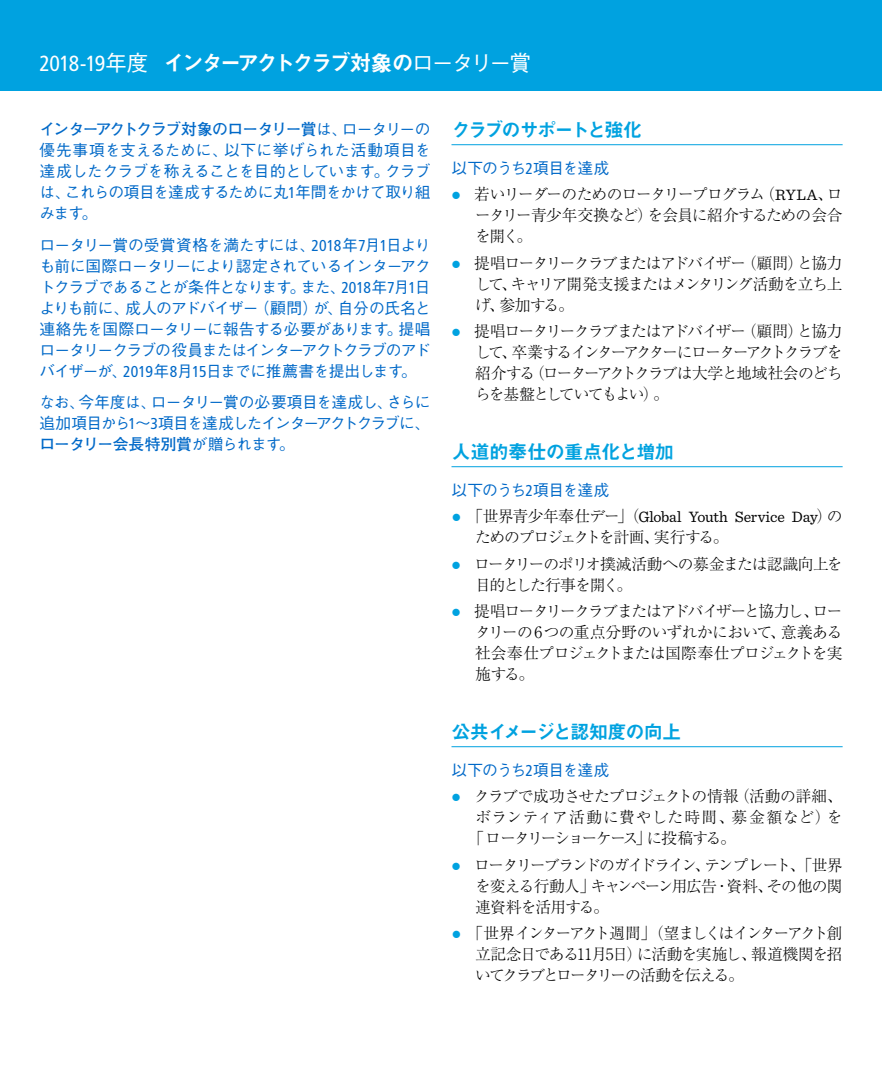
<style>
.page{position:relative;width:882px;height:1071px;background:#fff}
.page>*{position:absolute;margin:0;border:0;box-sizing:border-box;transform-origin:0 0}
.t1{font:21.88px "Midashi Go Pr 6 N MB31";letter-spacing:-.135em;color:#fff}
.t2{font:19.25px "Midashi Go Pr 6 N MB31";letter-spacing:-.07em;color:#00a2e0}
.t3{font:19.25px "Midashi Go Pr 6 N MB31";letter-spacing:-.035em;color:#00a2e0}
.t4{font:19.25px "Midashi Go Pr 6 N MB31";letter-spacing:-.11em;color:#00a2e0}
.t5{font:300 15.75px/21px "Ryumin Pr 6 N";letter-spacing:-.07em;color:#000;text-align:justify}
.t6{font:500 15.75px/21px "Gothic BBB Pr 6 N";letter-spacing:-.06em;color:#0069c8;text-align:justify}
.t7{font:15.75px "Sentinel";letter-spacing:-.015em;color:#000}
.t8{font:700 15.75px "Futo Go B101 Pr 6 N";letter-spacing:-.08em;color:#0069c8}
.t9{font:300 15.75px "Ryumin Pr 6 N";letter-spacing:-.03em;color:#000}
.t10{font:300 15.75px "Ryumin Pr 6 N";letter-spacing:.045em;color:#000}
.t11{font:300 15.75px "Ryumin Pr 6 N";letter-spacing:-.12em;color:#000}
.t12{font:300 15.75px "Ryumin Pr 6 N";letter-spacing:-.1em;color:#000}
.t13{font:700 15.75px "Futo Go B101 Pr 6 N";letter-spacing:-.025em;color:#0069c8}
.s1{font-family:"Frutiger LT Std";font-stretch:condensed}
.s2{font-family:"Gothic BBB Pr 6 N";font-weight:500}
.s3{font-family:"Frutiger LT Std";font-weight:400;font-stretch:condensed}
.s4{color:#00a2e0}
.s5{font-family:"Sentinel";font-weight:400}
.s6{font-family:"Ryumin Pr 6 N";font-weight:300}
</style>
<div class="page">
<div style="left:0;top:0;width:882px;height:91px;background:#00a2e0"></div>
<hr style="left:452px;top:144px;width:391px;height:1px;background:#00a2e0">
<hr style="left:452px;top:466px;width:391px;height:1px;background:#00a2e0">
<hr style="left:452px;top:746px;width:391px;height:1px;background:#00a2e0">
<h1 class="t1" style="left:39px;top:45px;width:493px"><span class="s1">2018</span><span class="s2">-</span><span class="s1">19</span><span class="s2">年度</span> インターアクトクラブ対象の<span class="s2">ロータリー賞</span></h1>
<p class="t8" style="left:39px;top:117px;width:393px">インターアクトクラブ対象のロータリー賞<span class="s2">は、ロータリーの</span></p>
<p class="t6" style="left:39px;top:139px;width:393px">優先事項を支えるために、以下に挙げられた活動項目を達成したクラブを称えることを目的としています。クラブは、これらの項目を達成するために丸<span class="s3">1</span>年間をかけて取り組みます。</p>
<p class="t6" style="left:39px;top:233px;width:393px">ロータリー賞の受賞資格を満たすには、<span class="s3">2018</span>年<span class="s3">7</span>月<span class="s3">1</span>日よりも前に国際ロータリーにより認定されているインターアクトクラブであることが条件となります。また、<span class="s3">2018</span>年<span class="s3">7</span>月<span class="s3">1</span>日よりも前に、成人のアドバイザー（顧問）が、自分の氏名と連絡先を国際ロータリーに報告する必要があります。提唱ロータリークラブの役員またはインターアクトクラブのアドバイザーが、<span class="s3">2019</span>年<span class="s3">8</span>月<span class="s3">15</span>日までに推薦書を提出します。</p>
<p class="t6" style="left:39px;top:391px;width:393px">なお、今年度は、ロータリー賞の必要項目を達成し、さらに追加項目から<span class="s3">1</span>～<span class="s3">3</span>項目を達成したインターアクトクラブに、</p>
<p class="t13" style="left:39px;top:432px;width:257px">ロータリー会長特別賞<span class="s2">が贈られます。</span></p>
<p class="t4" style="left:452px;top:115px;width:192px">クラブのサポートと強化</p>
<p class="t6" style="left:452px;top:157px;width:160px">以下のうち<span class="s3">2</span>項目を達成</p>
<p class="t5" style="left:475px;top:183px;width:369px;text-indent:-24px"><span class="s4">●</span> 若いリーダーのためのロータリープログラム（<span class="s5">RYLA</span>、ロータリー青少年交換など）を会員に紹介するための会合を開く。</p>
<p class="t5" style="left:475px;top:251px;width:369px;text-indent:-24px"><span class="s4">●</span> 提唱ロータリークラブまたはアドバイザー（顧問）と協力して、キャリア開発支援またはメンタリング活動を立ち上げ、参加する。</p>
<p class="t5" style="left:475px;top:320px;width:369px;text-indent:-24px"><span class="s4">●</span> 提唱ロータリークラブまたはアドバイザー（顧問）と協力して、卒業するインターアクターにローターアクトクラブを紹介する（ローターアクトクラブは大学と地域社会のどちらを基盤としていてもよい）。</p>
<p class="t3" style="left:452px;top:437px;width:224px">人道的奉仕の重点化と増加</p>
<p class="t6" style="left:452px;top:479px;width:160px">以下のうち<span class="s3">2</span>項目を達成</p>
<p class="t7" style="left:452px;top:505px;width:392px"><span class="s4">●</span> <span class="s6">「世界青少年奉仕デー」（</span>Global Youth Service Day<span class="s6">）の</span></p>
<p class="t12" style="left:475px;top:525px;width:255px">ためのプロジェクトを計画、実行する。</p>
<p class="t5" style="left:475px;top:552px;width:369px;text-indent:-24px"><span class="s4">●</span> ロータリーのポリオ撲滅活動への募金または認識向上を目的とした行事を開く。</p>
<p class="t5" style="left:475px;top:600px;width:369px;text-indent:-24px"><span class="s4">●</span> 提唱ロータリークラブまたはアドバイザーと協力し、ロータリーの6つの重点分野のいずれかにおいて、意義ある社会奉仕プロジェクトまたは国際奉仕プロジェクトを実施する。</p>
<p class="t2" style="left:452px;top:717px;width:232px">公共イメージと認知度の向上</p>
<p class="t6" style="left:452px;top:759px;width:160px">以下のうち<span class="s3">2</span>項目を達成</p>
<p class="t9" style="left:451px;top:784px;width:393px"><span class="s4">●</span> クラブで成功させたプロジェクトの情報（活動の詳細、</p>
<p class="t10" style="left:475px;top:805px;width:369px">ボランティア活動に費やした時間、募金額など）を</p>
<p class="t11" style="left:468px;top:826px;width:269px">「ロータリーショーケース」に投稿する。</p>
<p class="t5" style="left:475px;top:853px;width:369px;text-indent:-24px"><span class="s4">●</span> ロータリーブランドのガイドライン、テンプレート、「世界を変える行動人」キャンペーン用広告・資料、その他の関連資料を活用する。</p>
<p class="t5" style="left:475px;top:922px;width:369px;text-indent:-23px"><span class="s4">●</span> 「世界インターアクト週間」（望ましくはインターアクト創立記念日である11月5日）に活動を実施し、報道機関を招いてクラブとロータリーの活動を伝える。</p>
</div>
